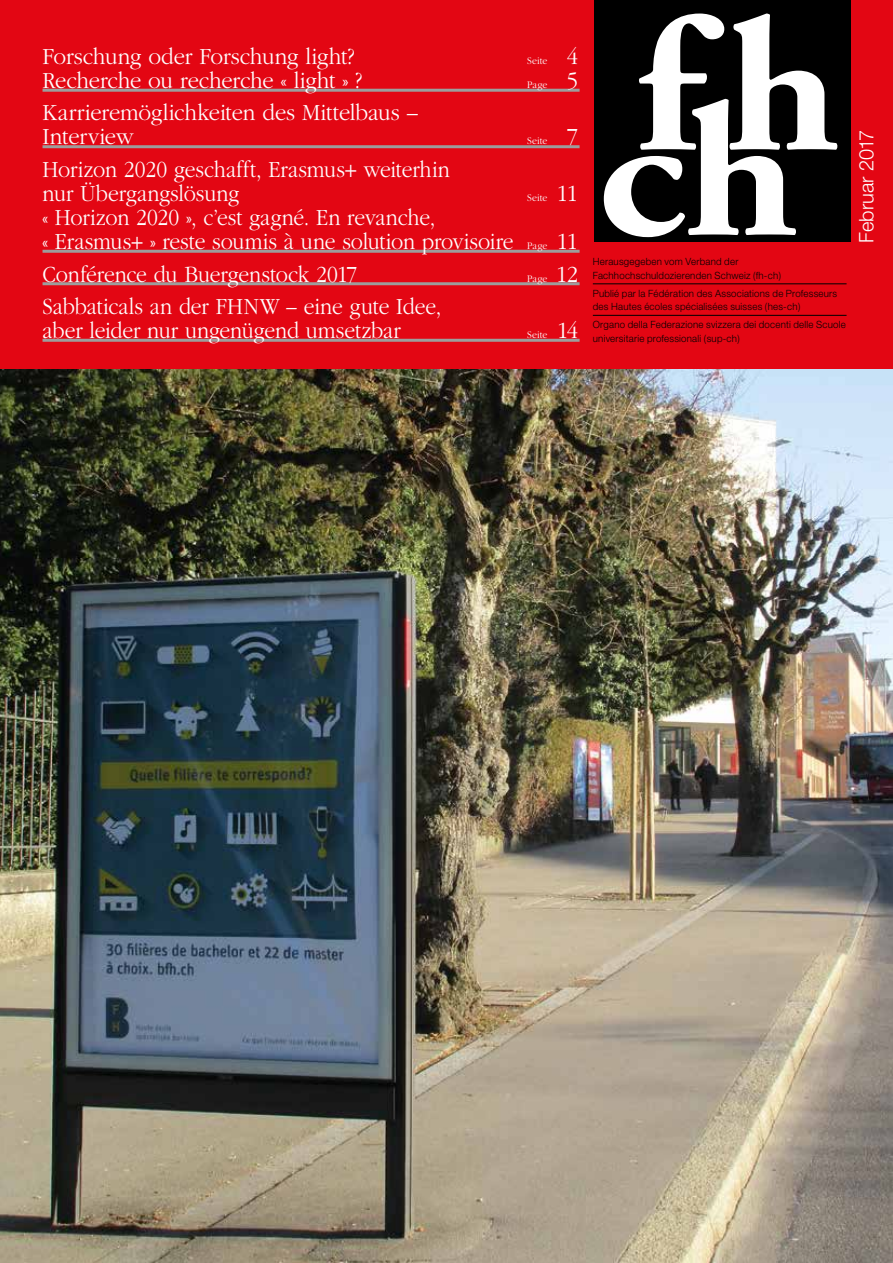
<style>
.page{position:relative;width:893px;height:1263px;background:#fff}
.page>*{position:absolute;margin:0;border:0;box-sizing:border-box;transform-origin:0 0}
.t1{font:300 24px/24px "ITC Garamond Std";letter-spacing:-.005em;color:#fff;scale:.9 1}
.t2{font:300 24px/24px "ITC Garamond Std";letter-spacing:-.005em;color:#fff;scale:.94 1}
.t3{font:300 19.95px "Helvetica Neue";color:#fff}
.t4{font:300 10.5px "ITC Garamond Std";letter-spacing:.01em;color:#fff;scale:.94 1}
.t5{font:300 9.9px/13.5px "Helvetica Neue";letter-spacing:.025em;color:#000}
</style>
<div class="page">
<div style="left:0;top:0;width:893px;height:374px;background:#e30613"></div>
<div style="left:594px;top:0;width:256px;height:242px;background:#000"></div>
<svg style="left:604px;top:14px;width:234px;height:223px"></svg>
<hr style="left:593px;top:283px;width:253px;height:1px;background:#000">
<hr style="left:593px;top:315px;width:253px;height:1px;background:#000">
<hr style="left:43px;top:89px;width:537px;height:3px;background:#9d9d9c">
<hr style="left:43px;top:145px;width:537px;height:3px;background:#9d9d9c">
<hr style="left:43px;top:250px;width:537px;height:3px;background:#9d9d9c">
<hr style="left:43px;top:282px;width:537px;height:3px;background:#9d9d9c">
<hr style="left:43px;top:339px;width:537px;height:3px;background:#9d9d9c">
<img style="left:0;top:370px;width:893px;height:893px">
<h1 class="t2" style="left:43px;top:45px;width:333px">Forschung oder Forschung light?</h1>
<p class="t4" style="left:527px;top:55px;width:23px">Seite</p>
<h1 class="t2" style="left:567px;top:45px;width:13px">4</h1>
<h1 class="t2" style="left:43px;top:69px;width:342px">Recherche ou recherche « light » ?</h1>
<p class="t4" style="left:527px;top:79px;width:23px">Page</p>
<h1 class="t2" style="left:567px;top:69px;width:13px">5</h1>
<h1 class="t2" style="left:43px;top:101px;width:401px">Karrieremöglichkeiten des Mittelbaus –<br>Interview</h1>
<p class="t4" style="left:527px;top:136px;width:23px">Seite</p>
<h1 class="t2" style="left:567px;top:125px;width:13px">7</h1>
<h1 class="t1" style="left:43px;top:158px;width:454px">Horizon 2020 geschafft, Erasmus+ weiterhin nur Übergangslösung</h1>
<h1 class="t1" style="left:43px;top:206px;width:525px">« Horizon 2020 », c’est gagné. En revanche,<br>« Erasmus+ » reste soumis à une solution provisoire</h1>
<p class="t4" style="left:527px;top:192px;width:23px">Seite</p>
<h1 class="t2" style="left:557px;top:182px;width:24px">11</h1>
<p class="t4" style="left:527px;top:240px;width:23px">Page</p>
<h1 class="t2" style="left:557px;top:230px;width:24px">11</h1>
<h1 class="t1" style="left:43px;top:262px;width:351px">Conférence du Buergenstock 2017</h1>
<p class="t4" style="left:527px;top:273px;width:23px">Page</p>
<h1 class="t2" style="left:556px;top:262px;width:25px">12</h1>
<h1 class="t1" style="left:43px;top:295px;width:445px">Sabbaticals an der FHNW – eine gute Idee, aber leider nur ungenügend umsetzbar</h1>
<p class="t4" style="left:527px;top:329px;width:23px">Seite</p>
<h1 class="t2" style="left:557px;top:319px;width:24px">14</h1>
<p class="t5" style="left:593px;top:255px;width:190px">Herausgegeben vom Verband der<br>Fachhochschuldozierenden Schweiz (fh-ch)</p>
<p class="t5" style="left:593px;top:286px;width:246px">Publié par la Fédération des Associations de Professeurs des Hautes écoles spécialisées suisses (hes-ch)</p>
<p class="t5" style="left:593px;top:318px;width:254px">Organo della Federazione svizzera dei docenti delle Scuole universitarie professionali (sup-ch)</p>
<h2 class="t3" style="left:854px;top:243px;width:115px;rotate:-90deg">Februar 2017</h2>
</div>
